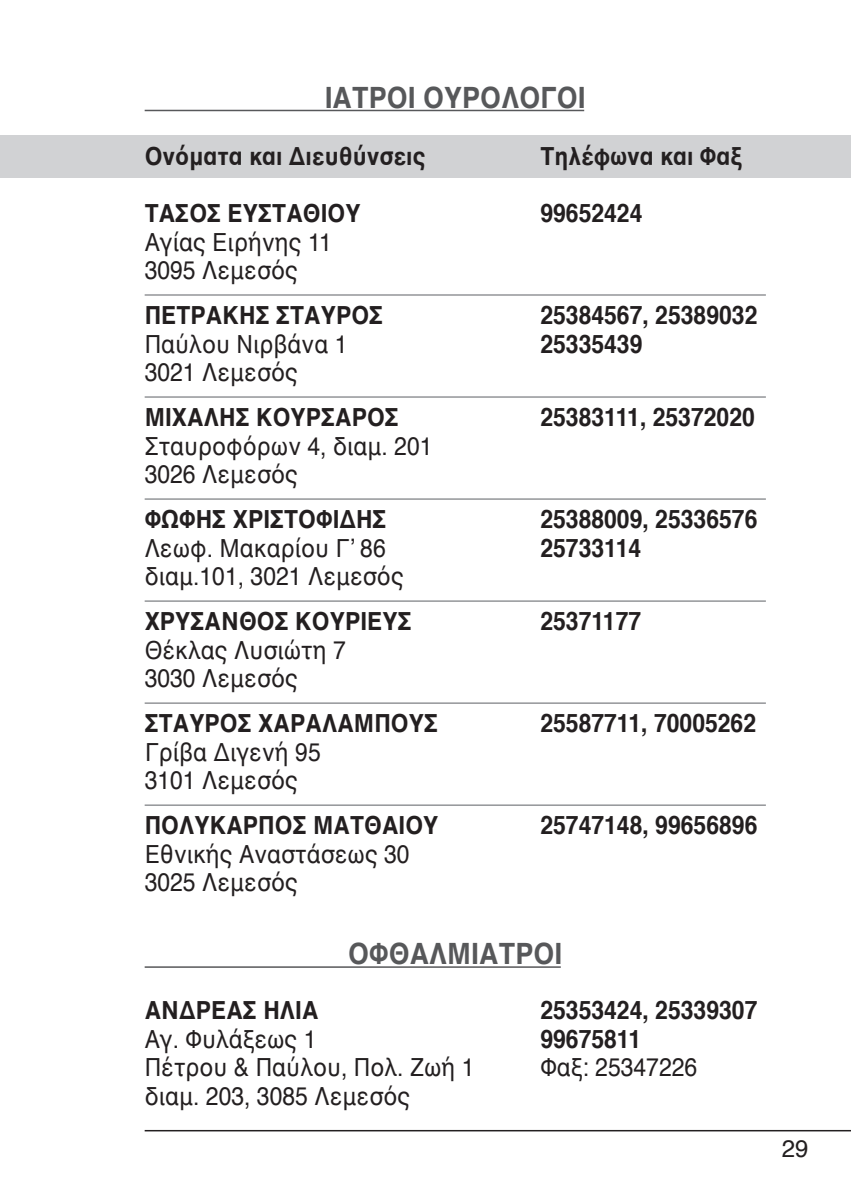
<style>
.page{position:relative;width:851px;height:1191px;background:#fff}
.page>*{position:absolute;margin:0;border:0;box-sizing:border-box;transform-origin:0 0}
.t1{font:700 30px "Helvetica";color:#57585a;scale:.9 1}
.t2{font:700 25.5px "Helvetica";color:#231f20;scale:.9 1}
.t3{font:25.5px/28.5px "Helvetica";color:#231f20;scale:.9 1}
.t4{font:24px "Helvetica";color:#231f20}
</style>
<div class="page">
<hr style="left:145px;top:1130px;width:705px;height:1px;background:#231f20">
<div style="left:0;top:135px;width:850px;height:43px;background:#d1d2d4"></div>
<hr style="left:145px;top:110px;width:439px;height:1px;background:#57585a">
<hr style="left:145px;top:294px;width:620px;height:2px;background:#939598">
<hr style="left:145px;top:396px;width:620px;height:2px;background:#939598">
<hr style="left:145px;top:498px;width:620px;height:2px;background:#939598">
<hr style="left:145px;top:600px;width:620px;height:2px;background:#939598">
<hr style="left:145px;top:702px;width:620px;height:2px;background:#939598">
<hr style="left:145px;top:804px;width:620px;height:2px;background:#939598">
<hr style="left:145px;top:966px;width:415px;height:1px;background:#57585a">
<p class="t1" style="left:324px;top:73px;width:292px">ΙΑΤΡΟΙ ΟΥΡΟΛΟΓΟΙ</p>
<p class="t2" style="left:145px;top:136px;width:313px">Ονόματα και Διευθύνσεις</p>
<p class="t2" style="left:540px;top:136px;width:225px">Τηλέφωνα και Φαξ</p>
<p class="t2" style="left:145px;top:193px;width:241px">ΤΑΣΟΣ ΕΥΣΤΑΘΙΟΥ</p>
<p class="t2" style="left:540px;top:193px;width:115px">99652424</p>
<p class="t3" style="left:145px;top:228px;width:209px">Αγίας Ειρήνης 11<br>3095 Λεμεσός</p>
<p class="t2" style="left:145px;top:295px;width:266px">ΠΕΤΡΑΚΗΣ ΣΤΑΥΡΟΣ</p>
<p class="t2" style="left:540px;top:295px;width:243px">25384567, 25389032</p>
<p class="t3" style="left:145px;top:330px;width:227px">Παύλου Νιρβάνα 1</p>
<p class="t2" style="left:540px;top:323px;width:115px">25335439</p>
<p class="t3" style="left:145px;top:359px;width:172px">3021 Λεμεσός</p>
<p class="t2" style="left:145px;top:397px;width:284px">ΜΙΧΑΛΗΣ ΚΟΥΡΣΑΡΟΣ</p>
<p class="t2" style="left:540px;top:397px;width:240px">25383111, 25372020</p>
<p class="t3" style="left:145px;top:432px;width:321px">Σταυροφόρων 4, διαμ. 201<br>3026 Λεμεσός</p>
<p class="t2" style="left:145px;top:499px;width:270px">ΦΩΦΗΣ ΧΡΙΣΤΟΦΙΔΗΣ</p>
<p class="t2" style="left:540px;top:499px;width:243px">25388009, 25336576</p>
<p class="t3" style="left:145px;top:534px;width:269px">Λεωφ. Μακαρίου Γ’ 86</p>
<p class="t2" style="left:540px;top:527px;width:114px">25733114</p>
<p class="t3" style="left:145px;top:563px;width:289px">διαμ.101, 3021 Λεμεσός</p>
<p class="t2" style="left:145px;top:601px;width:298px">ΧΡΥΣΑΝΘΟΣ ΚΟΥΡΙΕΥΣ</p>
<p class="t2" style="left:540px;top:601px;width:114px">25371177</p>
<p class="t3" style="left:145px;top:636px;width:225px">Θέκλας Λυσιώτη 7<br>3030 Λεμεσός</p>
<p class="t2" style="left:145px;top:703px;width:34px">Σταυρος</p>
<p class="t2" style="left:258px;top:703px;width:37px">Χαραλαμπους</p>
<p class="t2" style="left:540px;top:703px;width:241px">25587711, 70005262</p>
<p class="t3" style="left:145px;top:738px;width:197px">Γρίβα Διγενή 95<br>3101 Λεμεσός</p>
<p class="t2" style="left:145px;top:805px;width:19px">πολυκαρπος</p>
<p class="t2" style="left:313px;top:805px;width:19px">ματθαιου</p>
<p class="t2" style="left:540px;top:805px;width:243px">25747148, 99656896</p>
<p class="t3" style="left:145px;top:840px;width:296px">Εθνικής Αναστάσεως 30<br>3025 Λεμεσός</p>
<p class="t1" style="left:348px;top:928px;width:239px">ΟΦΘΑΛΜΙΑΤΡΟΙ</p>
<p class="t2" style="left:145px;top:989px;width:195px">ΑΝΔΡΕΑΣ ΗΛΙΑ</p>
<p class="t2" style="left:540px;top:989px;width:243px">25353424, 25339307</p>
<p class="t3" style="left:145px;top:1025px;width:192px">Αγ. Φυλάξεως 1</p>
<p class="t2" style="left:540px;top:1018px;width:114px">99675811</p>
<p class="t3" style="left:145px;top:1053px;width:368px">Πέτρου &amp; Παύλου, Πολ. Ζωή 1</p>
<p class="t3" style="left:540px;top:1053px;width:176px">Φαξ: 25347226</p>
<p class="t3" style="left:145px;top:1082px;width:296px">διαμ. 203, 3085 Λεμεσός</p>
<p class="t4" style="left:781px;top:1129px;width:28px">29</p>
</div>
